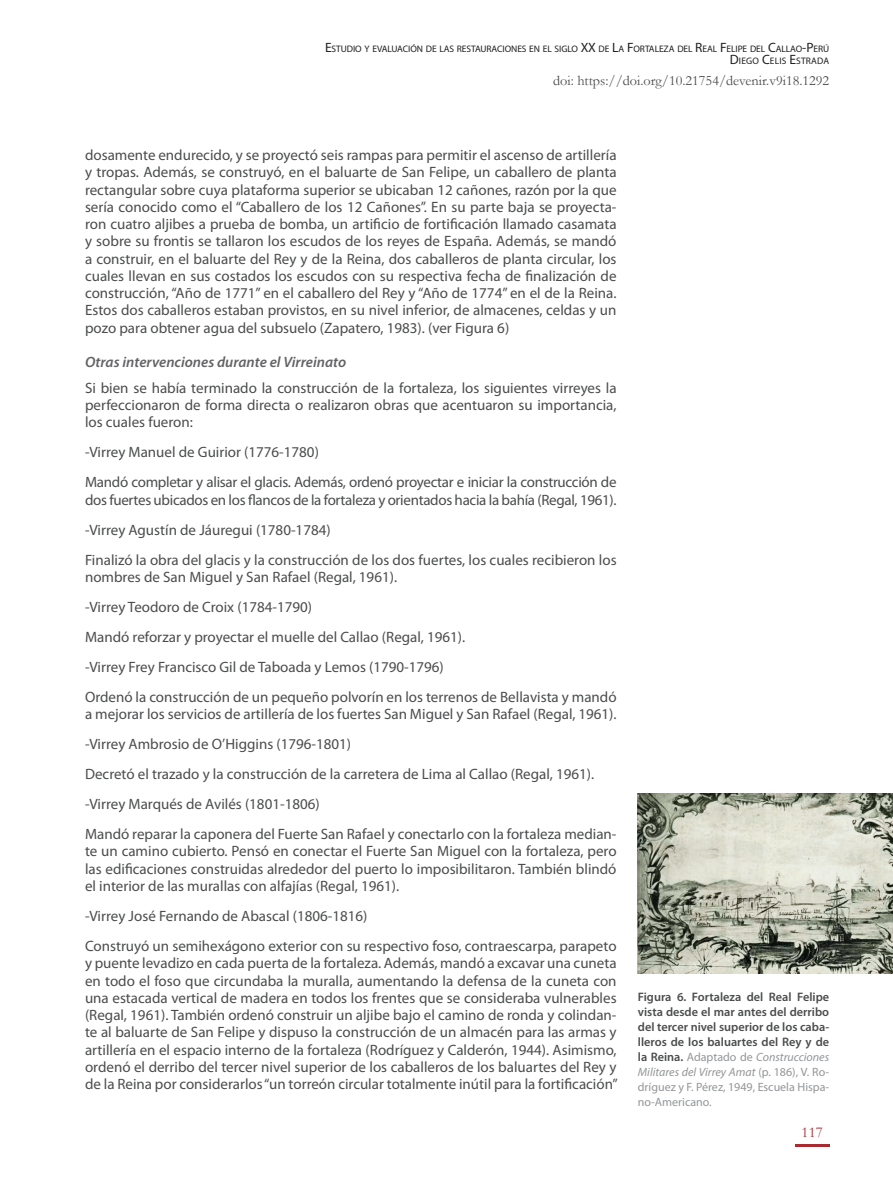
<style>
.page{position:relative;width:893px;height:1191px;background:#fff}
.page>*{position:absolute;margin:0;border:0;box-sizing:border-box;transform-origin:0 0}
.Texto{font:15px/17.2px "Myriad Pro";color:#4b4c4d;text-align:justify}
.Texto-2{font:15px/17.2px "Myriad Pro";letter-spacing:-.02em;color:#4b4c4d}
.Subtitulo_3{font:italic 600 15px "Myriad Pro";color:#636366}
.t1{font:15px "Garamond";color:#a72b30}
.t2{font:14.25px "Garamond";color:#4b4c4d}
.Nombre_Figura{font:600 12.3px/15px "Myriad Pro";color:#4b4c4d;text-align:justify}
.Nombre_Figura-2{font:12px/15px "Myriad Pro";color:#939598;text-align:justify}
.t3{font:9.45px/12px "Myriad Pro";letter-spacing:-.005em;color:#231f20;text-align:right}
.s1{font-size:13.5px}
.s2{font-weight:600;font-size:12.3px;color:#4b4c4d}
.s3{font-style:italic}
</style>
<div class="page">
<hr style="left:795px;top:1144px;width:34px;height:2px;background:#a72b30">
<img style="left:638px;top:793px;width:255px;height:180px">
<p class="t3" style="left:325px;top:42px;width:506px"><span class="s1">E</span>STUDIO Y EVALUACIÓN DE LAS RESTAURACIONES EN EL SIGLO <span class="s1">XX</span> DE <span class="s1">L</span>A <span class="s1">F</span>ORTALEZA DEL <span class="s1">R</span>EAL <span class="s1">F</span>ELIPE DEL <span class="s1">C</span>ALLAO<span class="s1">-P</span>ERÚ<br><span class="s1">D</span> IEGO <span class="s1">C</span>ELIS <span class="s1">E</span>STRADA</p>
<p class="t2" style="left:553px;top:71px;width:278px">doi: https://doi.org/10.21754/devenir.v9i18.1292</p>
<p class="Texto" style="left:85px;top:146px;width:533px">dosamente endurecido, y se proyectó seis rampas para permitir el ascenso de artillería y tropas. Además, se construyó, en el baluarte de San Felipe, un caballero de planta rectangular sobre cuya plataforma superior se ubicaban 12 cañones, razón por la que sería conocido como el “Caballero de los 12 Cañones”. En su parte baja se proyecta&shy;ron cuatro aljibes a prueba de bomba, un artificio de fortificación llamado casamata y sobre su frontis se tallaron los escudos de los reyes de España. Además, se mandó a construir, en el baluarte del Rey y de la Reina, dos caballeros de planta circular, los cuales llevan en sus costados los escudos con su respectiva fecha de finalización de construcción, “Año de 1771” en el caballero del Rey y “Año de 1774” en el de la Reina.<br>Estos dos caballeros estaban provistos, en su nivel inferior, de almacenes, celdas y un pozo para obtener agua del subsuelo (Zapatero, 1983). (ver Figura 6)</p>
<p class="Subtitulo_3" style="left:85px;top:352px;width:263px">Otras intervenciones durante el Virreinato</p>
<p class="Texto" style="left:85px;top:379px;width:533px">Si bien se había terminado la construcción de la fortaleza, los siguientes virreyes la perfeccionaron de forma directa o realizaron obras que acentuaron su importancia, los cuales fueron:</p>
<p class="Texto" style="left:85px;top:443px;width:235px">-Virrey Manuel de Guirior (1776-1780)</p>
<p class="Texto-2" style="left:85px;top:473px;width:533px">Mandó completar y alisar el glacis. Además, ordenó proyectar e iniciar la construcción de dos fuertes ubicados en los flancos de la fortaleza y orientados hacia la bahía (Regal, 1961).</p>
<p class="Texto" style="left:85px;top:520px;width:247px">-Virrey Agustín de Jáuregui (1780-1784)</p>
<p class="Texto" style="left:85px;top:550px;width:533px">Finalizó la obra del glacis y la construcción de los dos fuertes, los cuales recibieron los nombres de San Miguel y San Rafael (Regal, 1961).</p>
<p class="Texto" style="left:85px;top:598px;width:229px">-Virrey Teodoro de Croix (1784-1790)</p>
<p class="Texto" style="left:85px;top:628px;width:382px">Mandó reforzar y proyectar el muelle del Callao (Regal, 1961).</p>
<p class="Texto" style="left:85px;top:658px;width:360px">-Virrey Frey Francisco Gil de Taboada y Lemos (1790-1796)</p>
<p class="Texto" style="left:85px;top:688px;width:533px">Ordenó la construcción de un pequeño polvorín en los terrenos de Bellavista y mandó a mejorar los servicios de artillería de los fuertes San Miguel y San Rafael (Regal, 1961).</p>
<p class="Texto" style="left:85px;top:735px;width:268px">-Virrey Ambrosio de O’Higgins (1796-1801)</p>
<p class="Texto" style="left:85px;top:765px;width:511px">Decretó el trazado y la construcción de la carretera de Lima al Callao (Regal, 1961).</p>
<p class="Texto" style="left:85px;top:795px;width:236px">-Virrey Marqués de Avilés (1801-1806)</p>
<p class="Texto" style="left:85px;top:825px;width:533px">Mandó reparar la caponera del Fuerte San Rafael y conectarlo con la fortaleza median&shy;te un camino cubierto. Pensó en conectar el Fuerte San Miguel con la fortaleza, pero las edificaciones construidas alrededor del puerto lo imposibilitaron. También blindó el interior de las murallas con alfajías (Regal, 1961).</p>
<p class="Texto" style="left:85px;top:907px;width:284px">-Virrey José Fernando de Abascal (1806-1816)</p>
<p class="Texto" style="left:85px;top:937px;width:534px">Construyó un semihexágono exterior con su respectivo foso, contraescarpa, parapeto y puente levadizo en cada puerta de la fortaleza. Además, mandó a excavar una cuneta en todo el foso que circundaba la muralla, aumentando la defensa de la cuneta con una estacada vertical de madera en todos los frentes que se consideraba vulnerables (Regal, 1961). También ordenó construir un aljibe bajo el camino de ronda y colindan&shy;te al baluarte de San Felipe y dispuso la construcción de un almacén para las armas y artillería en el espacio interno de la fortaleza (Rodríguez y Calderón, 1944). Asimismo, ordenó el derribo del tercer nivel superior de los caballeros de los baluartes del Rey y de la Reina por considerarlos “un torreón circular totalmente inútil para la fortificación”</p>
<p class="Nombre_Figura" style="left:638px;top:989px;width:193px">Figura 6. Fortaleza del Real Felipe vista desde el mar antes del derribo del tercer nivel superior de los caba&shy;lleros de los baluartes del Rey y de</p>
<p class="Nombre_Figura-2" style="left:638px;top:1049px;width:193px"><span class="s2">la Reina.</span> Adaptado de <span class="s3">Construcciones Militares del Virrey Amat</span> (p. 186), V. Ro&shy;dríguez y F. Pérez, 1949, Escuela Hispa&shy;no-Americano.</p>
<p class="t1" style="left:802px;top:1122px;width:23px">117</p>
</div>
